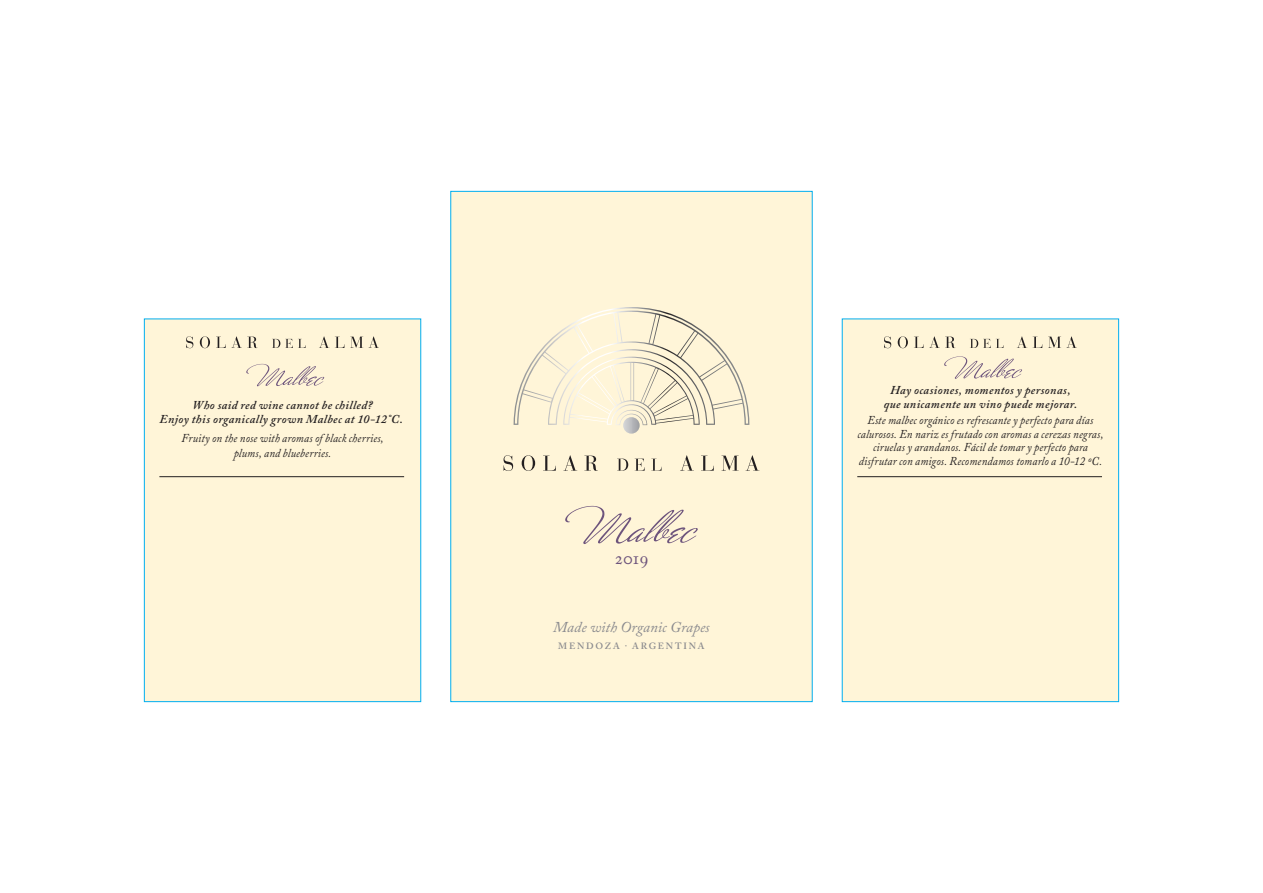
<style>
.page{position:relative;width:1263px;height:893px;background:#fff}
.page>*{position:absolute;margin:0;border:0;box-sizing:border-box;transform-origin:0 0}
.t1{font:18.3px "Adobe Caslon Pro";color:#6d547c}
.t2{font:italic 15px "Adobe Caslon Pro";color:#8a8a8e}
.t3{font:italic 12px/13.5px "Adobe Caslon Pro";letter-spacing:.015em;color:#231f20;text-align:center;scale:.91 1}
.t4{font:italic 600 12px/14.4px "Adobe Caslon Pro";letter-spacing:.035em;color:#231f20;text-align:center}
.t5{font:600 9.15px "Adobe Caslon Pro";letter-spacing:.195em;color:#8a8a8e}
</style>
<div class="page">
<div style="left:451px;top:191px;width:361px;height:511px;background:#fff5d8;border:1px solid #00aeef"></div>
<svg style="left:503px;top:455px;width:10px;height:16px"></svg>
<svg style="left:522px;top:455px;width:13px;height:16px"></svg>
<svg style="left:543px;top:456px;width:13px;height:15px"></svg>
<svg style="left:563px;top:455px;width:14px;height:16px"></svg>
<svg style="left:584px;top:456px;width:14px;height:15px"></svg>
<svg style="left:617px;top:459px;width:11px;height:12px"></svg>
<svg style="left:635px;top:459px;width:10px;height:12px"></svg>
<svg style="left:651px;top:459px;width:10px;height:12px"></svg>
<svg style="left:680px;top:455px;width:14px;height:16px"></svg>
<svg style="left:701px;top:456px;width:13px;height:15px"></svg>
<svg style="left:721px;top:456px;width:18px;height:15px"></svg>
<svg style="left:746px;top:455px;width:13px;height:16px"></svg>
<svg style="left:514px;top:307px;width:235px;height:118px"></svg>
<svg style="left:565px;top:506px;width:133px;height:38px"></svg>
<div style="left:144px;top:319px;width:277px;height:383px;background:#fff5d8;border:1px solid #00aeef"></div>
<svg style="left:186px;top:336px;width:7px;height:12px"></svg>
<svg style="left:200px;top:336px;width:10px;height:12px"></svg>
<svg style="left:216px;top:336px;width:42px;height:12px"></svg>
<svg style="left:272px;top:339px;width:34px;height:9px"></svg>
<svg style="left:319px;top:336px;width:10px;height:12px"></svg>
<svg style="left:335px;top:337px;width:9px;height:11px"></svg>
<svg style="left:350px;top:336px;width:29px;height:12px"></svg>
<svg style="left:246px;top:364px;width:78px;height:22px"></svg>
<hr style="left:159px;top:476px;width:245px;height:1px;background:#231f20">
<div style="left:842px;top:319px;width:277px;height:383px;background:#fff5d8;border:1px solid #00aeef"></div>
<svg style="left:884px;top:336px;width:7px;height:12px"></svg>
<svg style="left:898px;top:336px;width:10px;height:12px"></svg>
<svg style="left:914px;top:337px;width:9px;height:11px"></svg>
<svg style="left:929px;top:336px;width:26px;height:12px"></svg>
<svg style="left:970px;top:339px;width:33px;height:9px"></svg>
<svg style="left:1017px;top:336px;width:10px;height:12px"></svg>
<svg style="left:1033px;top:337px;width:9px;height:11px"></svg>
<svg style="left:1048px;top:336px;width:29px;height:12px"></svg>
<svg style="left:944px;top:356px;width:78px;height:23px"></svg>
<hr style="left:857px;top:476px;width:245px;height:1px;background:#231f20">
<p class="t4" style="left:160px;top:397px;width:245px">Who said red wine cannot be chilled?<br>Enjoy this organically grown Malbec at 10-12°C.</p>
<p class="t3" style="left:181px;top:430px;width:224px;line-height:15px">Fruity on the nose with aromas of black cherries, plums, and blueberries.</p>
<h1 class="t1" style="left:614px;top:547px;width:36px">2019</h1>
<p class="t2" style="left:553px;top:618px;width:158px">Made with Organic Grapes</p>
<p class="t5" style="left:558px;top:640px;width:148px">MENDOZA · ARGENTINA</p>
<p class="t4" style="left:884px;top:382px;width:195px">Hay ocasiones, momentos y personas, que unicamente un vino puede mejorar.</p>
<p class="t3" style="left:857px;top:413px;width:272px">Este malbec orgánico es refrescante y perfecto para días calurosos. En nariz es frutado con aromas a cerezas negras, ciruelas y arandanos. Fácil de tomar y perfecto para disfrutar con amigos. Recomendamos tomarlo a 10-12 ºC.</p>
</div>
